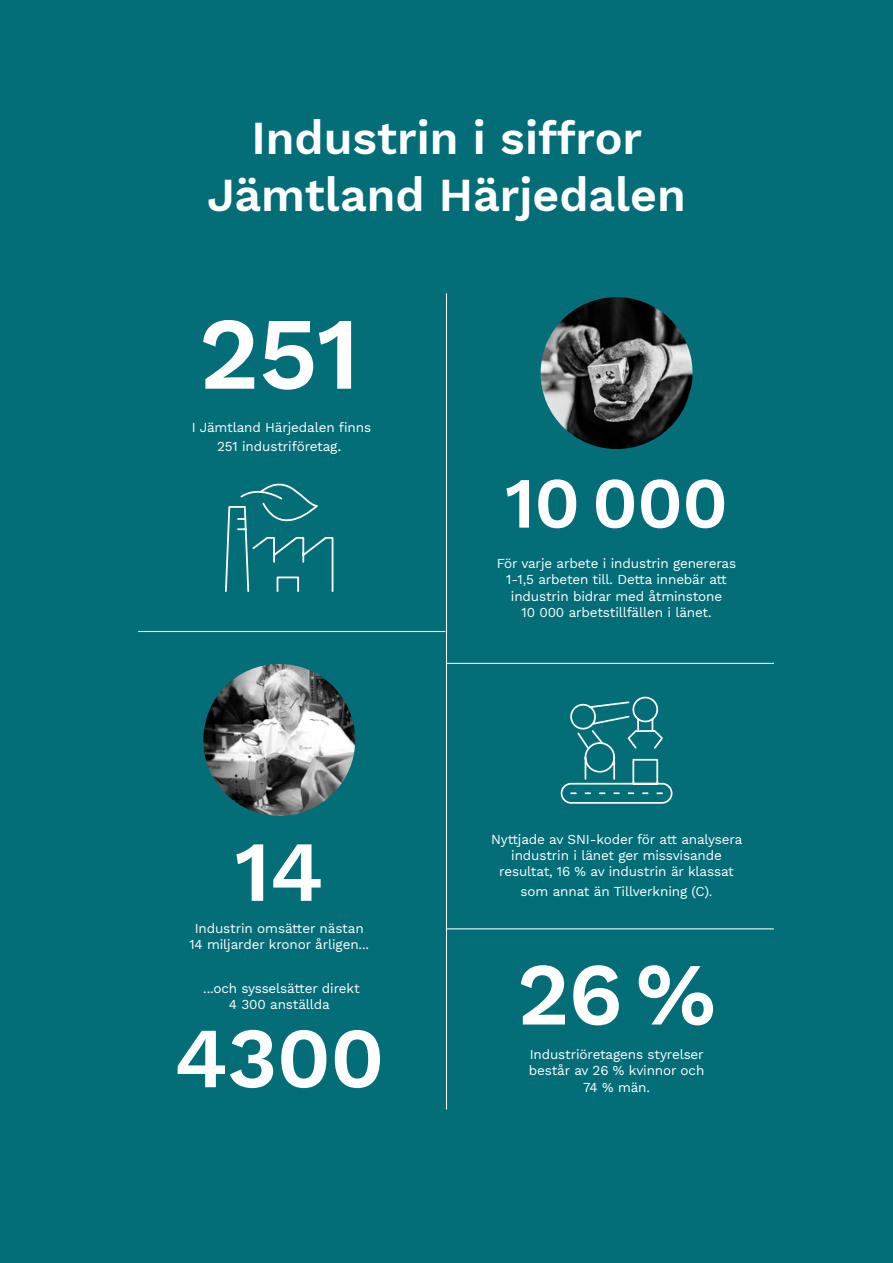
<style>
.page{position:relative;width:893px;height:1263px;background:#036e78}
.page>*{position:absolute;margin:0;border:0;box-sizing:border-box;transform-origin:0 0}
.p_-_brödtext{font:600 102.6px "Work Sans";color:#fff}
.p_-_brödtext-2{font:600 88.5px "Work Sans";color:#fff}
.p_-_brödtext-3{font:600 85.5px "Work Sans";letter-spacing:-.01em;color:#fff}
.p_-_brödtext-4{font:600 72px "Work Sans";color:#fff}
.h1_-_framsida{font:600 46.5px/57px "Work Sans";color:#fff;text-align:center}
.li_-_punktlista_-_sista{font:13.5px/16.2px "Work Sans";letter-spacing:-.01em;color:#fff;text-align:center}
.s1{font-size:15px}
</style>
<div class="page">
<hr style="left:446px;top:663px;width:328px;height:1px;background:#fff">
<hr style="left:138px;top:631px;width:307px;height:1px;background:#fff">
<hr style="left:446px;top:928px;width:328px;height:1px;background:#fff">
<hr style="left:446px;top:293px;width:1px;height:816px;background:#fff">
<svg style="left:225px;top:483px;width:109px;height:109px"></svg>
<svg style="left:560px;top:696px;width:113px;height:108px"></svg>
<img style="left:541px;top:297px;width:151px;height:152px;border-radius:75px">
<img style="left:203px;top:664px;width:152px;height:152px;border-radius:76px">
<h1 class="h1_-_framsida" style="left:207px;top:108px;width:480px">Industrin i siffror<br>Jämtland Härjedalen</h1>
<p class="p_-_brödtext" style="left:199px;top:276px;width:162px">251</p>
<p class="li_-_punktlista_-_sista" style="left:192px;top:417px;width:181px;line-height:19.5px">I Jämtland Härjedalen finns<br>251 industriföretag<span class="s1">.</span></p>
<p class="p_-_brödtext-3" style="left:235px;top:807px;width:90px">14</p>
<p class="li_-_punktlista_-_sista" style="left:189px;top:919px;width:181px">Industrin omsätter nästan<br>14 miljarder kronor årligen...</p>
<p class="li_-_punktlista_-_sista" style="left:203px;top:980px;width:158px">...och sysselsätter direkt<br>4 300 anställda</p>
<p class="p_-_brödtext-3" style="left:174px;top:993px;width:212px">4300</p>
<p class="p_-_brödtext-4" style="left:505px;top:448px;width:224px">10 000</p>
<p class="li_-_punktlista_-_sista" style="left:497px;top:555px;width:241px">För varje arbete i industrin genereras 1-1,5 arbeten till. Detta innebär att industrin bidrar med åtminstone<br>10 000 arbetstillfällen i länet.</p>
<p class="li_-_punktlista_-_sista" style="left:491px;top:831px;width:253px">Nyttjade av SNI-koder för att analysera industrin i länet ger missvisande resultat, 16 % av industrin är klassat</p>
<p class="li_-_punktlista_-_sista" style="left:521px;top:883px;width:193px">som annat än Tillverkning (C).</p>
<p class="p_-_brödtext-2" style="left:517px;top:927px;width:200px">26 %</p>
<p class="li_-_punktlista_-_sista" style="left:529px;top:1046px;width:177px">Industriöretagens styrelser består av 26 % kvinnor och<br>74 % män.</p>
</div>
